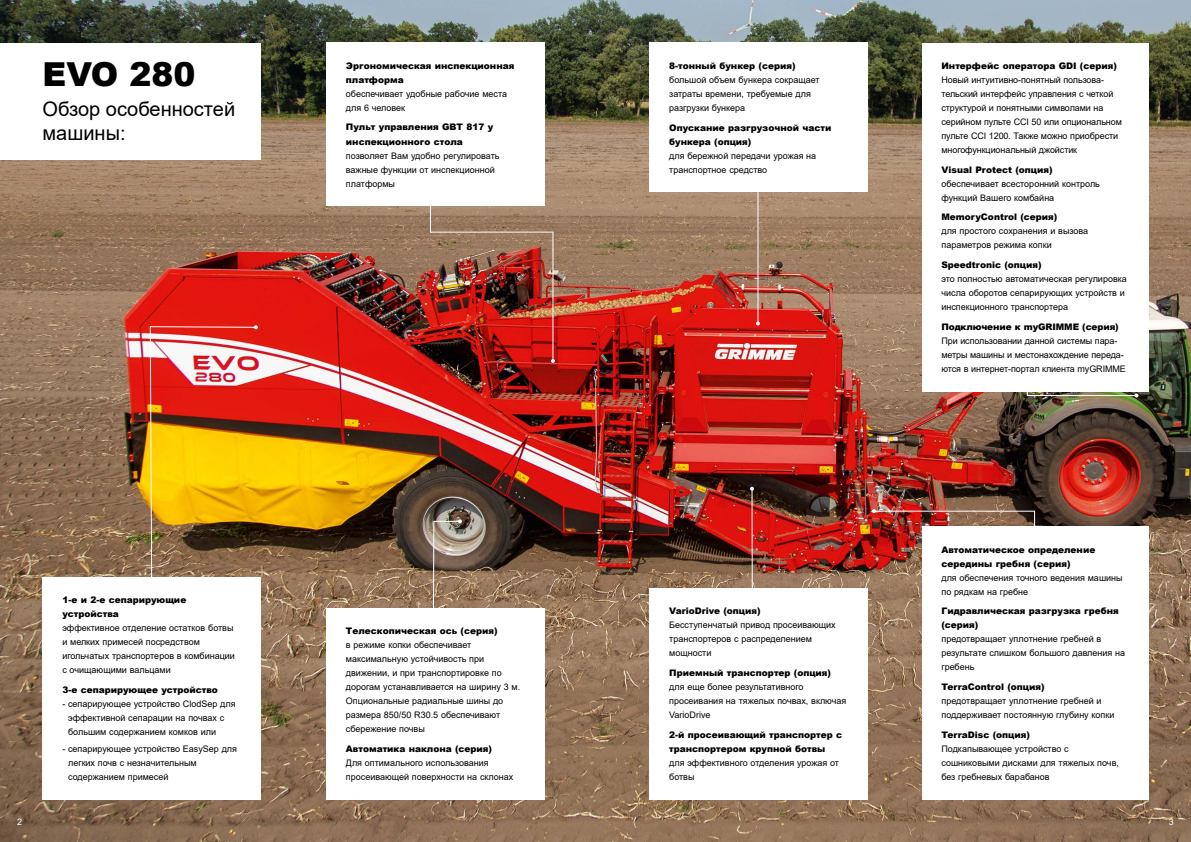
<style>
.page{position:relative;width:1191px;height:842px;background:#fff}
.page>*{position:absolute;margin:0;border:0;box-sizing:border-box;transform-origin:0 0}
.t1{font:900 33px "Arial";color:#000}
.t2{font:20px/24px "Arial";color:#000}
.t3{font:9px/14px "Arial";color:#000}
.t4{font:900 9px/14px "Arial";color:#000}
.t5{font:9px "Arial";color:#fff}
</style>
<div class="page">
<img style="left:0;top:0;width:1191px;height:842px">
<hr style="left:552px;top:232px;width:1px;height:129px;background:#fff">
<svg style="left:551px;top:359px;width:4px;height:4px"></svg>
<div style="left:326px;top:607px;width:218px;height:192px;background:#fff"></div>
<div style="left:43px;top:577px;width:218px;height:222px;background:#fff"></div>
<div style="left:326px;top:43px;width:218px;height:163px;background:#fff"></div>
<div style="left:0;top:43px;width:261px;height:116px;background:#fff"></div>
<svg style="left:750px;top:487px;width:4px;height:101px"></svg>
<img style="left:872px;top:509px;width:163px;height:32px">
<div style="left:921px;top:43px;width:227px;height:348px;background:#fff"></div>
<div style="left:649px;top:588px;width:218px;height:211px;background:#fff"></div>
<div style="left:921px;top:526px;width:227px;height:273px;background:#fff"></div>
<hr style="left:757px;top:158px;width:1px;height:165px;background:#fff">
<svg style="left:756px;top:321px;width:4px;height:4px"></svg>
<svg style="left:1026px;top:391px;width:112px;height:6px"></svg>
<div style="left:649px;top:43px;width:218px;height:149px;background:#fff"></div>
<hr style="left:430px;top:178px;width:1px;height:54px;background:#fff">
<hr style="left:430px;top:232px;width:123px;height:1px;background:#fff">
<img style="left:432px;top:519px;width:30px;height:89px">
<img style="left:149px;top:325px;width:109px;height:252px">
<h1 class="t1" style="left:43px;top:50px;width:154px">EVO 280</h1>
<h2 class="t2" style="left:43px;top:97px;width:194px">Обзор особенностей машины:</h2>
<p class="t4" style="left:346px;top:58px;width:170px">Эргономическая инспекционная платформа</p>
<p class="t3" style="left:346px;top:87px;width:163px">обеспечивает удобные рабочие места для 6 человек</p>
<p class="t4" style="left:346px;top:120px;width:149px">Пульт управления GBT 817 у инспекционного стола</p>
<p class="t3" style="left:346px;top:148px;width:155px">позволяет Вам удобно регулировать важные функции от инспекционной платформы</p>
<p class="t5" style="left:17px;top:816px;width:7px">2</p>
<p class="t4" style="left:62px;top:593px;width:125px">1-е и 2-е сепарирующие устройства</p>
<p class="t3" style="left:62px;top:621px;width:174px">эффективное отделение остатков ботвы и мелких примесей посредством игольчатых транспортеров в комбинации с очищающими вальцами</p>
<p class="t4" style="left:62px;top:682px;width:157px">3-е сепарирующее устройство</p>
<p class="t3" style="left:68px;top:696px;width:169px;text-indent:-6px">- сепарирующее устройство ClodSep для эффективной сепарации на почвах с большим содержанием комков или</p>
<p class="t3" style="left:68px;top:741px;width:170px;text-indent:-6px">- сепарирующее устройство EasySep для легких почв с незначительным содержанием примесей</p>
<p class="t4" style="left:346px;top:623px;width:153px">Телескопическая ось (серия)</p>
<p class="t3" style="left:346px;top:638px;width:176px">в режиме копки обеспечивает максимальную устойчивость при движении, и при транспортировке по дорогам устанавливается на ширину 3 м.<br>Опциональные радиальные шины до размера 850/50 R30.5 обеспечивают сбережение почвы</p>
<p class="t4" style="left:346px;top:741px;width:148px">Автоматика наклона (серия)</p>
<p class="t3" style="left:346px;top:755px;width:169px">Для оптимального использования просеивающей поверхности на склонах</p>
<p class="t4" style="left:669px;top:58px;width:128px">8-тонный бункер (серия)</p>
<p class="t3" style="left:669px;top:73px;width:152px">большой объем бункера сокращает затраты времени, требуемые для разгрузки бункера</p>
<p class="t4" style="left:669px;top:120px;width:164px">Опускание разгрузочной части бункера (опция)</p>
<p class="t3" style="left:669px;top:148px;width:149px">для бережной передачи урожая на транспортное средство</p>
<p class="t4" style="left:669px;top:604px;width:93px">VarioDrive (опция)</p>
<p class="t3" style="left:669px;top:618px;width:168px">Бесступенчатый привод просеивающих транспортеров с распределением мощности</p>
<p class="t4" style="left:669px;top:665px;width:163px">Приемный транспортер (опция)</p>
<p class="t3" style="left:669px;top:680px;width:179px">для еще более результативного просеивания на тяжелых почвах, включая<br>VarioDrive</p>
<p class="t4" style="left:669px;top:727px;width:174px">2-й просеивающий транспортер с транспортером крупной ботвы</p>
<p class="t3" style="left:669px;top:755px;width:171px">для эффективного отделения урожая от ботвы</p>
<p class="t4" style="left:941px;top:58px;width:177px">Интерфейс оператора GDI (серия)</p>
<p class="t3" style="left:941px;top:73px;width:182px">Новый интуитивно-понятный пользова&shy;тельский интерфейс управления с четкой структурой и понятными символами на серийном пульте CCI 50 или опциональном пульте CCI 1200. Также можно приобрести многофункциональный джойстик</p>
<p class="t4" style="left:941px;top:162px;width:113px">Visual Protect (опция)</p>
<p class="t3" style="left:941px;top:176px;width:160px">обеспечивает всесторонний контроль функций Вашего комбайна</p>
<p class="t4" style="left:941px;top:210px;width:117px">MemoryControl (серия)</p>
<p class="t3" style="left:941px;top:224px;width:148px">для простого сохранения и вызова параметров режима копки</p>
<p class="t4" style="left:941px;top:257px;width:102px">Speedtronic (опция)</p>
<p class="t3" style="left:941px;top:272px;width:187px">это полностью автоматическая регулировка числа оборотов сепарирующих устройств и инспекционного транспортера</p>
<p class="t4" style="left:941px;top:319px;width:179px">Подключение к myGRIMME (серия)</p>
<p class="t3" style="left:941px;top:333px;width:186px">При использовании данной системы пара&shy;метры машины и местонахождение переда&shy;ются в интернет-портал клиента myGRIMME</p>
<p class="t4" style="left:941px;top:542px;width:155px">Автоматическое определение середины гребня (серия)</p>
<p class="t3" style="left:941px;top:570px;width:183px">для обеспечения точного ведения машины по рядкам на гребне</p>
<p class="t4" style="left:941px;top:604px;width:179px">Гидравлическая разгрузка гребня (серия)</p>
<p class="t3" style="left:941px;top:632px;width:185px">предотвращает уплотнение гребней в результате слишком большого давления на гребень</p>
<p class="t4" style="left:941px;top:679px;width:105px">TerraControl (опция)</p>
<p class="t3" style="left:941px;top:694px;width:174px">предотвращает уплотнение гребней и поддерживает постоянную глубину копки</p>
<p class="t4" style="left:941px;top:727px;width:90px">TerraDisc (опция)</p>
<p class="t3" style="left:941px;top:741px;width:179px">Подкапывающее устройство с сошниковыми дисками для тяжелых почв, без гребневых барабанов</p>
<p class="t5" style="left:1169px;top:816px;width:7px">3</p>
</div>
